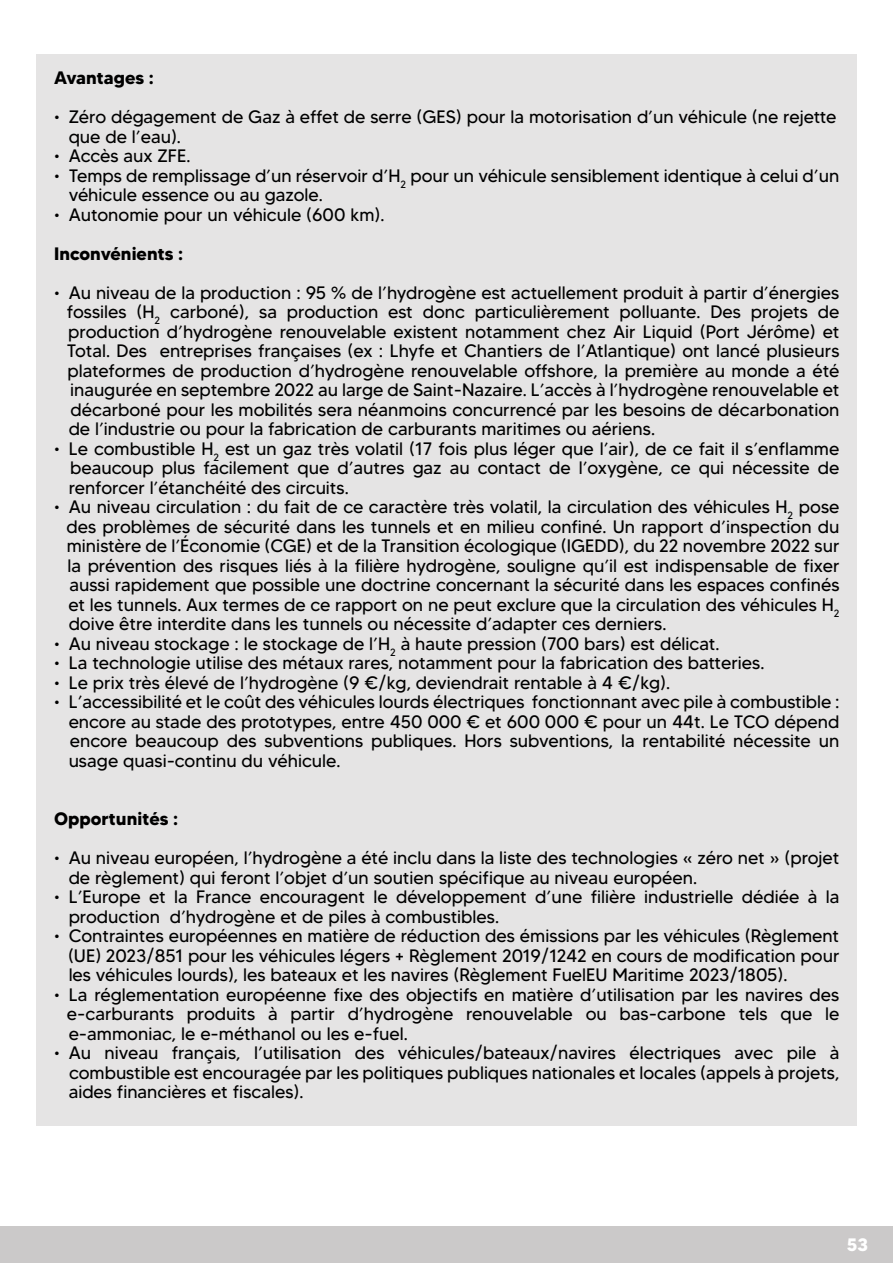
<style>
.page{position:relative;width:893px;height:1263px;background:#fff}
.page>*{position:absolute;margin:0;border:0;box-sizing:border-box;transform-origin:0 0}
.t1{font:18px/19.5px "MADETOMMY";color:#000;text-align:justify}
.t2{font:700 18px "MADETOMMY";color:#000}
.t3{font:700 18px "MADETOMMY";color:#fff}
</style>
<div class="page">
<div style="left:0;top:1226px;width:893px;height:37px;background:#cbc9c9"></div>
<div style="left:36px;top:54px;width:821px;height:1071px;background:#e5e4e4"></div>
<p class="t2" style="left:54px;top:67px;width:101px">Avantages :</p>
<p class="t1" style="left:69px;top:107px;width:769px;text-indent:-15px">• Zéro dégagement de Gaz à effet de serre (GES) pour la motorisation d’un véhicule (ne rejette que de l’eau).</p>
<p class="t1" style="left:54px;top:146px;width:138px">• Accès aux ZFE.</p>
<p class="t1" style="left:69px;top:166px;width:772px;text-indent:-15px">• Temps de remplissage d’un réservoir d’H<sub>2</sub> pour un véhicule sensiblement identique à celui d’un véhicule essence ou au gazole.</p>
<p class="t1" style="left:54px;top:205px;width:332px">• Autonomie pour un véhicule (600 km).</p>
<p class="t2" style="left:54px;top:242px;width:131px">Inconvénients :</p>
<p class="t1" style="left:67px;top:283px;width:774px;text-indent:-13px">• Au niveau de la production : 95 % de l’hydrogène est actuellement produit à partir d’énergies fossiles (H<sub>2</sub> carboné), sa production est donc particulièrement polluante. Des projets de production d’hydrogène renouvelable existent notamment chez Air Liquid (Port Jérôme) et Total. Des entreprises françaises (ex : Lhyfe et Chantiers de l’Atlantique) ont lancé plusieurs plateformes de production d’hydrogène renouvelable offshore, la première au monde a été inaugurée en septembre 2022 au large de Saint-Nazaire. L’accès à l’hydrogène renouvelable et décarboné pour les mobilités sera néanmoins concurrencé par les besoins de décarbonation de l’industrie ou pour la fabrication de carburants maritimes ou aériens.</p>
<p class="t1" style="left:69px;top:439px;width:772px;text-indent:-15px">• Le combustible H<sub>2</sub> est un gaz très volatil (17 fois plus léger que l’air), de ce fait il s’enflamme beaucoup plus facilement que d’autres gaz au contact de l’oxygène, ce qui nécessite de renforcer l’étanchéité des circuits.</p>
<p class="t1" style="left:67px;top:497px;width:774px;text-indent:-13px">• Au niveau circulation : du fait de ce caractère très volatil, la circulation des véhicules H<sub>2</sub> pose des problèmes de sécurité dans les tunnels et en milieu confiné. Un rapport d’inspection du ministère de l’Économie (CGE) et de la Transition écologique (IGEDD), du 22 novembre 2022 sur la prévention des risques liés à la filière hydrogène, souligne qu’il est indispensable de fixer aussi rapidement que possible une doctrine concernant la sécurité dans les espaces confinés et les tunnels. Aux termes de ce rapport on ne peut exclure que la circulation des véhicules H<sub>2 </sub>doive être interdite dans les tunnels ou nécessite d’adapter ces derniers.</p>
<p class="t1" style="left:54px;top:634px;width:667px">• Au niveau stockage : le stockage de l’H<sub>2</sub> à haute pression (700 bars) est délicat.</p>
<p class="t1" style="left:54px;top:653px;width:712px">• La technologie utilise des métaux rares, notamment pour la fabrication des batteries.</p>
<p class="t1" style="left:54px;top:673px;width:617px">• Le prix très élevé de l’hydrogène (9 €/kg, deviendrait rentable à 4 €/kg).</p>
<p class="t1" style="left:69px;top:692px;width:772px;text-indent:-15px">• L’accessibilité et le coût des véhicules lourds électriques fonctionnant avec pile à combustible : encore au stade des prototypes, entre 450 000 € et 600 000 € pour un 44t. Le TCO dépend encore beaucoup des subventions publiques. Hors subventions, la rentabilité nécessite un usage quasi-continu du véhicule.</p>
<p class="t2" style="left:54px;top:808px;width:126px">Opportunités :</p>
<p class="t1" style="left:69px;top:848px;width:772px;text-indent:-15px">• Au niveau européen, l’hydrogène a été inclu dans la liste des technologies « zéro net » (projet de règlement) qui feront l’objet d’un soutien spécifique au niveau européen.</p>
<p class="t1" style="left:69px;top:887px;width:772px;text-indent:-15px">• L’Europe et la France encouragent le développement d’une filière industrielle dédiée à la production d’hydrogène et de piles à combustibles.</p>
<p class="t1" style="left:68px;top:926px;width:773px;text-indent:-14px">• Contraintes européennes en matière de réduction des émissions par les véhicules (Règlement (UE) 2023/851 pour les véhicules légers + Règlement 2019/1242 en cours de modification pour les véhicules lourds), les bateaux et les navires (Règlement FuelEU Maritime 2023/1805).</p>
<p class="t1" style="left:67px;top:985px;width:774px;text-indent:-13px">• La réglementation européenne fixe des objectifs en matière d’utilisation par les navires des e-carburants produits à partir d’hydrogène renouvelable ou bas-carbone tels que le e-ammoniac, le e-méthanol ou les e-fuel.</p>
<p class="t1" style="left:69px;top:1043px;width:772px;text-indent:-15px">• Au niveau français, l’utilisation des véhicules/bateaux/navires électriques avec pile à combustible est encouragée par les politiques publiques nationales et locales (appels à projets, aides financières et fiscales).</p>
<p class="t3" style="left:847px;top:1234px;width:23px">53</p>
</div>
